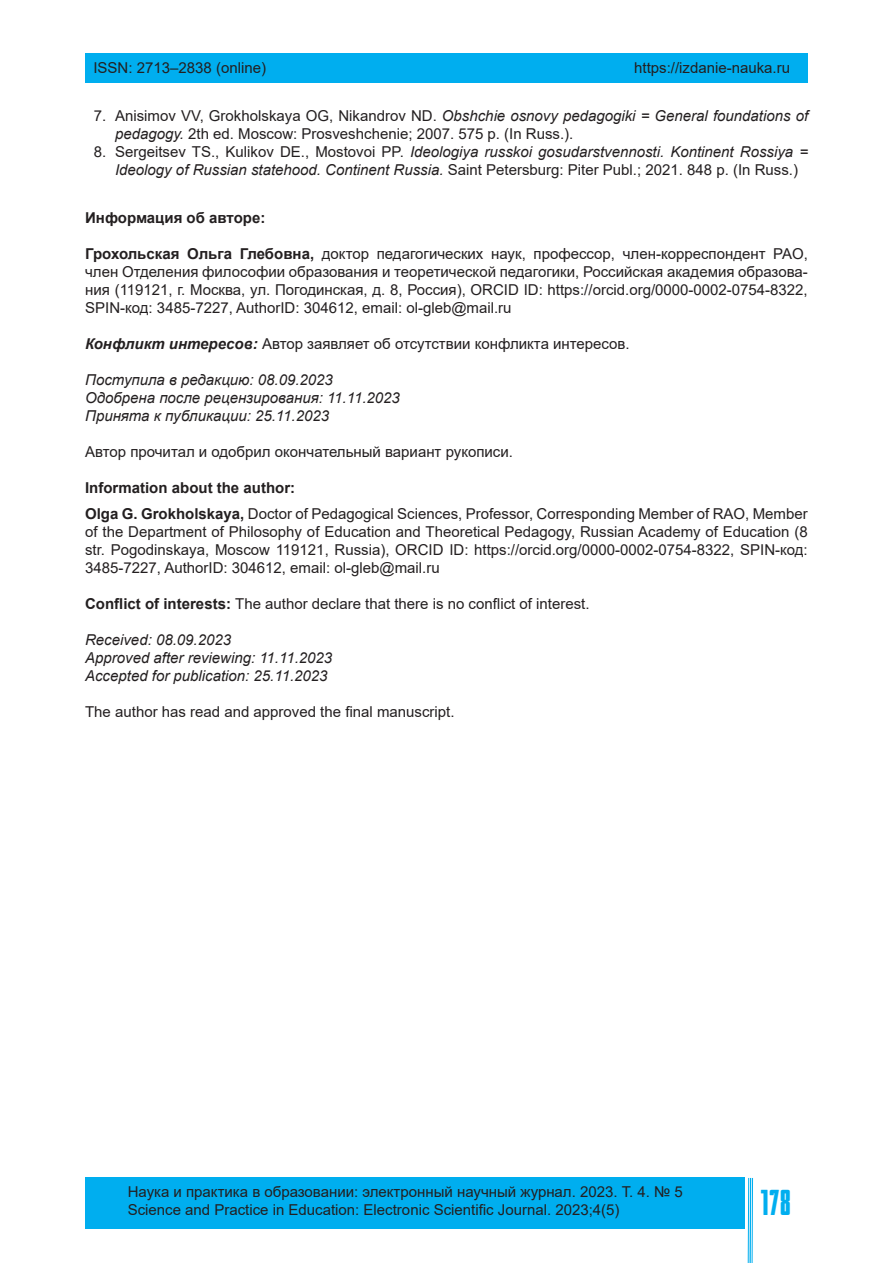
<style>
.page{position:relative;width:893px;height:1263px;background:#fff}
.page>*{position:absolute;margin:0;border:0;box-sizing:border-box;transform-origin:0 0}
.t1{font:36px "Bully";color:#00aeef}
.верхний_колонтитул{font:15px/18px "Arial";color:#231f20;text-align:justify}
.t2{font:italic 15px/18px "Arial";color:#231f20}
.t3{font:700 15px "Arial";color:#231f20}
.s1{font-style:italic}
.s2{font-style:normal}
.s3{font-weight:700}
.s4{font-weight:700;font-style:italic}
</style>
<div class="page">
<div style="left:85px;top:53px;width:723px;height:30px;background:#00aeef"></div>
<div style="left:85px;top:1178px;width:659px;height:51px;background:#00aeef"></div>
<svg style="left:748px;top:1178px;width:5px;height:85px"></svg>
<p class="верхний_колонтитул" style="left:93px;top:58px;width:174px">ISSN: 2713–2838 (online)</p>
<p class="верхний_колонтитул" style="left:634px;top:58px;width:157px">https://izdanie-nauka.ru</p>
<p class="верхний_колонтитул" style="left:115px;top:106px;width:695px;text-indent:-21px">7. Anisimov VV, Grokholskaya OG, Nikandrov ND. <span class="s1">Obshchie osnovy pedagogiki = General foundations of pedagogy.</span> 2th ed. Moscow: Prosveshchenie; 2007. 575 р. (In Russ.).</p>
<p class="t2" style="left:115px;top:143px;width:695px;text-indent:-21px"><span class="s2">8. Sergeitsev TS., Kulikov DE., Mostovoi PP.</span> Ideologiya russkoi gosudarstvennosti. Kontinent Rossiya =<br>Ideology of Russian statehood. Continent Russia. <span class="s2">Saint Petersburg: Piter Publ.; 2021. 848 p. (In Russ.)</span></p>
<p class="t3" style="left:85px;top:207px;width:182px">Информация об авторе:</p>
<p class="верхний_колонтитул" style="left:85px;top:244px;width:724px"><span class="s3">Грохольская Ольга Глебовна,</span> доктор педагогических наук, профессор, член-корреспондент РАО, член Отделения философии образования и теоретической педагогики, Российская академия образова&shy;ния (119121, г. Москва, ул. Погодинская, д. 8, Россия), ORCID ID: https://orcid.org/0000-0002-0754-8322, SPIN-код: 3485-7227, AuthorID: 304612, еmail: ol-gleb@mail.ru</p>
<p class="верхний_колонтитул" style="left:85px;top:334px;width:546px"><span class="s4">Конфликт интересов:</span> Автор заявляет об отсутствии конфликта интересов.</p>
<p class="t2" style="left:85px;top:370px;width:249px">Поступила в редакцию: 08.09.2023</p>
<p class="t2" style="left:85px;top:388px;width:316px">Одобрена после рецензирования: 11.11.2023</p>
<p class="t2" style="left:85px;top:406px;width:245px">Принята к публикации: 25.11.2023</p>
<p class="верхний_колонтитул" style="left:85px;top:442px;width:429px">Автор прочитал и одобрил окончательный вариант рукописи.</p>
<p class="t3" style="left:85px;top:477px;width:212px">Information about the author:</p>
<p class="верхний_колонтитул" style="left:85px;top:505px;width:724px"><span class="s3">Olga G. Grokholskaya,</span> Doctor of Pedagogical Sciences, Professor, Corresponding Member of RAO, Member of the Department of Philosophy of Education and Theoretical Pedagogy, Russian Academy of Education (8 str. Pogodinskaya, Moscow 119121, Russia), ORCID ID: https://orcid.org/0000-0002-0754-8322, SPIN-код:<br>3485-7227, AuthorID: 304612, еmail: ol-gleb@mail.ru</p>
<p class="верхний_колонтитул" style="left:85px;top:595px;width:506px"><span class="s3">Conflict of interests:</span> The author declare that there is no conflict of interest.</p>
<p class="t2" style="left:85px;top:631px;width:147px">Received: 08.09.2023</p>
<p class="t2" style="left:85px;top:649px;width:249px">Approved after reviewing: 11.11.2023</p>
<p class="t2" style="left:85px;top:667px;width:244px">Accepted for publication: 25.11.2023</p>
<p class="верхний_колонтитул" style="left:85px;top:703px;width:371px">The author has read and approved the final manuscript.</p>
<p class="верхний_колонтитул" style="left:128px;top:1183px;width:557px">Наука и практика в образовании: электронный научный журнал. 2023. Т. 4. № 5</p>
<p class="верхний_колонтитул" style="left:128px;top:1201px;width:493px">Science and Practice in Education: Electronic Scientific Journal. 2023;4(5)</p>
<p class="t1" style="left:761px;top:1182px;width:32px">178</p>
</div>
